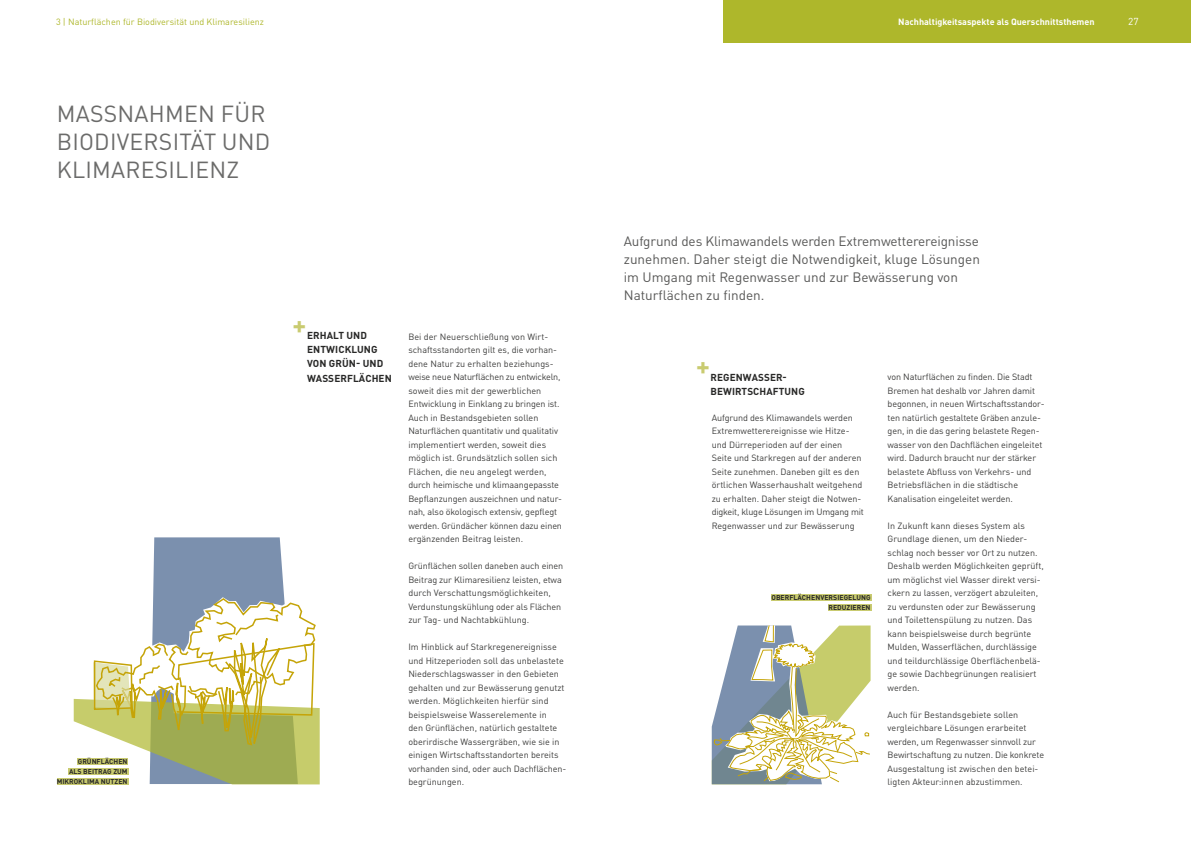
<style>
.page{position:relative;width:1191px;height:842px;background:#fff}
.page>*{position:absolute;margin:0;border:0;box-sizing:border-box;transform-origin:0 0}
.t1{font:700 25.4px "DINOT";color:#c9cb70}
.t2{font:23px/28px "DINOT";letter-spacing:.01em;color:#6b6b6a}
.t3{font:13.5px/18px "DINOT";color:#575756}
.t4{font:700 10px/14.2px "DINOT";letter-spacing:.01em;color:#282827}
.t5{font:10px "DINOT";color:#fff}
.t6{font:9px/13.5px "DINOT";color:#3c3c3b}
.t7{font:9px "DINOT";color:#aeb72b}
.t8{font:700 9px "DINOT";color:#fff}
.t9{font:700 7px/10px "DINOT";color:#282827;text-align:right}
</style>
<div class="page">
<div style="left:723px;top:0;width:468px;height:43px;background:#aeb72b"></div>
<div style="left:57px;top:778px;width:71px;height:6px;background:#c9cb70"></div>
<div style="left:68px;top:768px;width:60px;height:6px;background:#c9cb70"></div>
<svg style="left:74px;top:537px;width:246px;height:248px"></svg>
<div style="left:771px;top:594px;width:100px;height:6px;background:#c9cb70"></div>
<div style="left:828px;top:604px;width:43px;height:6px;background:#c9cb70"></div>
<svg style="left:711px;top:625px;width:160px;height:159px"></svg>
<p class="t7" style="left:56px;top:15px;width:209px">3 | Naturflächen für Biodiversität und Klimaresilienz</p>
<h2 class="t2" style="left:57px;top:99px;width:215px">MASSNAHMEN FÜR<br>BIODIVERSITÄT UND<br>KLIMARESILIENZ</h2>
<p class="t9" style="left:57px;top:756px;width:72px">GRÜNFLÄCHEN<br>ALS BEITRAG ZUM<br>MIKROKLIMA NUTZEN</p>
<h1 class="t1" style="left:292px;top:305px;width:15px">+</h1>
<p class="t4" style="left:307px;top:328px;width:86px">ERHALT UND<br>ENTWICKLUNG<br>VON GRÜN- UND<br>WASSERFLÄCHEN</p>
<p class="t6" style="left:408px;top:329px;width:155px">Bei der Neuerschließung von Wirt&shy;schaftsstandorten gilt es, die vorhan&shy;dene Natur zu erhalten beziehungs&shy;weise neue Naturflächen zu entwickeln, soweit dies mit der gewerblichen Entwicklung in Einklang zu bringen ist.<br>Auch in Bestandsgebieten sollen Naturflächen quantitativ und qualitativ implementiert werden, soweit dies möglich ist. Grundsätzlich sollen sich Flächen, die neu angelegt werden, durch heimische und klimaangepasste Bepflanzungen auszeichnen und natur&shy;nah, also ökologisch extensiv, gepflegt werden. Gründächer können dazu einen ergänzenden Beitrag leisten.</p>
<p class="t6" style="left:408px;top:558px;width:156px">Grünflächen sollen daneben auch einen Beitrag zur Klimaresilienz leisten, etwa durch Verschattungsmöglichkeiten, Verdunstungskühlung oder als Flächen zur Tag- und Nachtabkühlung.</p>
<p class="t6" style="left:408px;top:639px;width:159px">Im Hinblick auf Starkregenereignisse und Hitzeperioden soll das unbelastete Niederschlagswasser in den Gebieten gehalten und zur Bewässerung genutzt werden. Möglichkeiten hierfür sind beispielsweise Wasserelemente in<br>den Grünflächen, natürlich gestaltete oberirdische Wassergräben, wie sie in einigen Wirtschaftsstandorten bereits vorhanden sind, oder auch Dachflächen&shy;begrünungen.</p>
<p class="t8" style="left:898px;top:14px;width:198px">Nachhaltigkeitsaspekte als Querschnittsthemen</p>
<p class="t5" style="left:1128px;top:14px;width:12px">27</p>
<h3 class="t3" style="left:624px;top:231px;width:357px">Aufgrund des Klimawandels werden Extremwetterereignisse zunehmen. Daher steigt die Notwendigkeit, kluge Lösungen im Umgang mit Regenwasser und zur Bewässerung von Naturflächen zu finden.</h3>
<h1 class="t1" style="left:696px;top:346px;width:15px">+</h1>
<p class="t4" style="left:710px;top:369px;width:96px">REGENWASSER-<br>BEWIRTSCHAFTUNG</p>
<p class="t6" style="left:711px;top:410px;width:154px">Aufgrund des Klimawandels werden Extremwetterereignisse wie Hitze&shy;und Dürreperioden auf der einen Seite und Starkregen auf der anderen Seite zunehmen. Daneben gilt es den örtlichen Wasserhaushalt weitgehend zu erhalten. Daher steigt die Notwen&shy;digkeit, kluge Lösungen im Umgang mit Regenwasser und zur Bewässerung</p>
<p class="t9" style="left:771px;top:592px;width:101px">OBERFLÄCHENVERSIEGELUNG<br>REDUZIEREN</p>
<p class="t6" style="left:887px;top:369px;width:159px">von Naturflächen zu finden. Die Stadt Bremen hat deshalb vor Jahren damit begonnen, in neuen Wirtschaftsstandor&shy;ten natürlich gestaltete Gräben anzule&shy;gen, in die das gering belastete Regen&shy;wasser von den Dachflächen eingeleitet wird. Dadurch braucht nur der stärker belastete Abfluss von Verkehrs- und Betriebsflächen in die städtische Kanalisation eingeleitet werden.</p>
<p class="t6" style="left:887px;top:518px;width:158px">In Zukunft kann dieses System als Grundlage dienen, um den Nieder&shy;schlag noch besser vor Ort zu nutzen.<br>Deshalb werden Möglichkeiten geprüft, um möglichst viel Wasser direkt versi&shy;ckern zu lassen, verzögert abzuleiten, zu verdunsten oder zur Bewässerung und Toilettenspülung zu nutzen. Das kann beispielsweise durch begrünte Mulden, Wasserflächen, durchlässige und teildurchlässige Oberflächenbelä&shy;ge sowie Dachbegrünungen realisiert werden.</p>
<p class="t6" style="left:887px;top:707px;width:158px">Auch für Bestandsgebiete sollen vergleichbare Lösungen erarbeitet werden, um Regenwasser sinnvoll zur Bewirtschaftung zu nutzen. Die konkrete Ausgestaltung ist zwischen den betei&shy;ligten Akteur:innen abzustimmen.</p>
</div>
